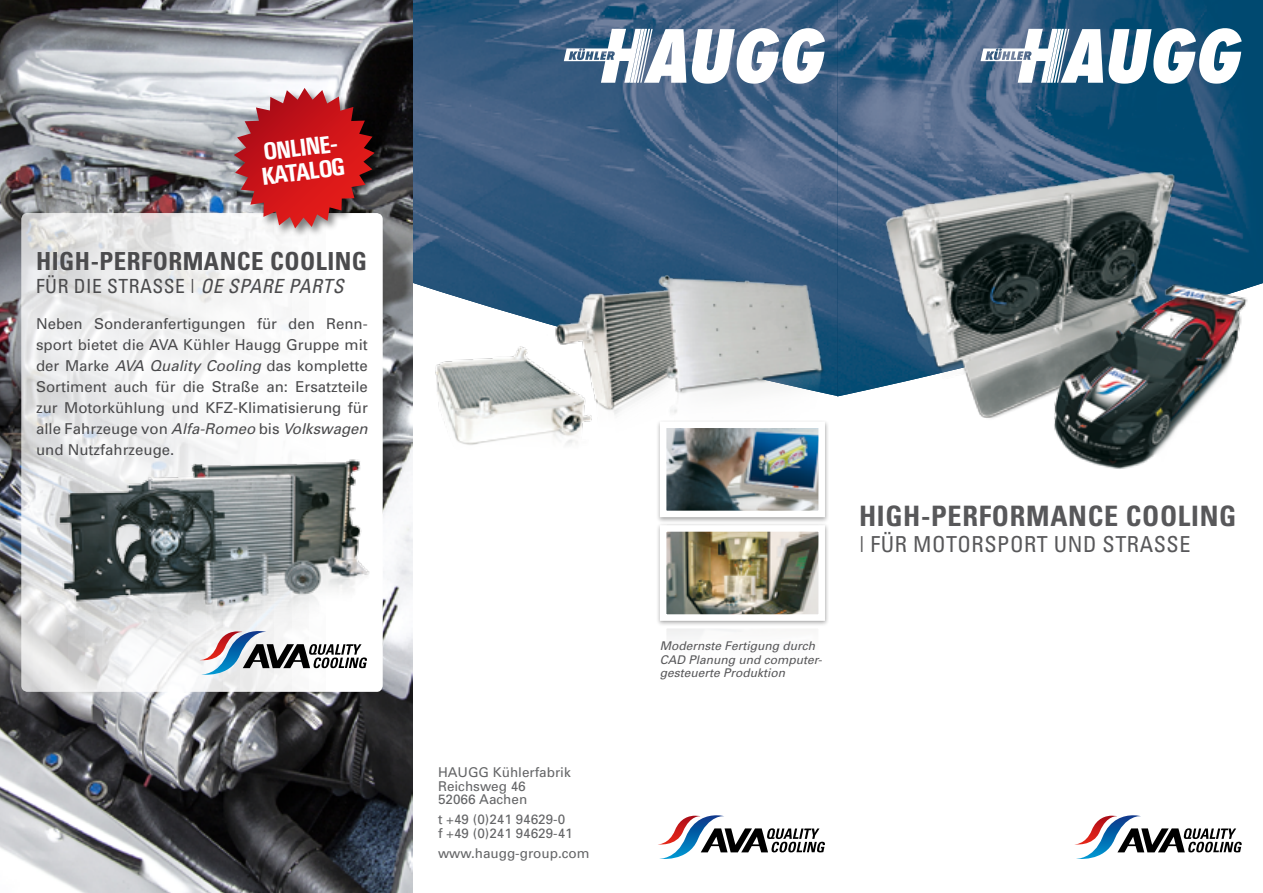
<style>
.page{position:relative;width:1263px;height:893px;background:#fff}
.page>*{position:absolute;margin:0;border:0;box-sizing:border-box;transform-origin:0 0}
.t1{font:700 condensed 28.2px "Univers";letter-spacing:.025em;color:#58585a}
.t2{font:700 condensed 24.9px "Univers";letter-spacing:.02em;color:#4b4b4d}
.t3{font:24px/24px "Uni Con Bol";color:#fff}
.t4{font:condensed 22.05px "Univers";letter-spacing:.025em;color:#58585a}
.t5{font:condensed 19.5px "Univers";letter-spacing:.025em;color:#4b4b4d}
.t6{font:15px/21px "Univers";color:#4b4b4d;text-align:justify}
.t7{font:13.5px/13.5px "Univers";color:#646567}
.t8{font:italic 12px/13.5px "Univers";color:#58585a}
.s1{font-style:italic}
</style>
<div class="page">
<img style="left:838px;top:0;width:425px;height:396px">
<svg style="left:412px;top:0;width:426px;height:409px;background:#456486"></svg>
<svg style="left:980px;top:28px;width:262px;height:56px"></svg>
<svg style="left:564px;top:28px;width:261px;height:56px"></svg>
<img style="left:0;top:0;width:412px;height:893px">
<svg style="left:21px;top:213px;width:362px;height:479px"></svg>
<img style="left:881px;top:168px;width:367px;height:301px">
<img style="left:425px;top:207px;width:406px;height:238px">
<div style="left:656px;top:420px;width:172px;height:103px;background:#000;opacity:.35"></div>
<img style="left:668px;top:429px;width:149px;height:80px">
<div style="left:660px;top:421px;width:165px;height:96px;border:7px solid #fff"></div>
<div style="left:660px;top:518px;width:165px;height:96px;border:7px solid #fff"></div>
<div style="left:656px;top:523px;width:172px;height:104px;background:#000;opacity:.35"></div>
<img style="left:668px;top:533px;width:149px;height:80px">
<div style="left:660px;top:525px;width:165px;height:96px;border:7px solid #fff"></div>
<div style="left:660px;top:622px;width:165px;height:96px;border:7px solid #fff"></div>
<div style="left:232px;top:86px;width:153px;height:153px;background:#000;opacity:.5"></div>
<svg style="left:234px;top:88px;width:141px;height:140px;background:#b94245"></svg>
<img style="left:55px;top:420px;width:322px;height:227px">
<svg style="left:199px;top:629px;width:168px;height:50px"></svg>
<svg style="left:658px;top:815px;width:167px;height:44px"></svg>
<svg style="left:1075px;top:815px;width:167px;height:44px"></svg>
<h3 class="t3" style="left:258px;top:141px;width:85px;rotate:-7deg">ONLINE-<br>KATALOG</h3>
<h2 class="t2" style="left:36px;top:246px;width:333px">HIGH-PERFORMANCE COOLING</h2>
<h3 class="t5" style="left:36px;top:273px;width:309px">FÜR DIE STRASSE | <span class="s1">OE SPARE PARTS</span></h3>
<p class="t6" style="left:36px;top:312px;width:333px">Neben Sonderanfertigungen für den Renn&shy;sport bietet die AVA Kühler Haugg Gruppe mit der Marke <span class="s1">AVA Quality Cooling</span> das komplette Sortiment auch für die Straße an: Ersatzteile zur Motorkühlung und KFZ-Klimatisierung für alle Fahrzeuge von <span class="s1">Alfa-Romeo</span> bis <span class="s1">Volkswagen </span>und Nutzfahrzeuge.</p>
<p class="t7" style="left:438px;top:766px;width:134px">HAUGG Kühlerfabrik<br>Reichsweg 46<br>52066 Aachen</p>
<p class="t7" style="left:438px;top:812px;width:136px">t +49 (0)241 94629-0 f +49 (0)241 94629-41</p>
<p class="t7" style="left:438px;top:846px;width:153px">www.haugg-group.com</p>
<p class="t8" style="left:660px;top:639px;width:164px">Modernste Fertigung durch<br>CAD Planung und computer&shy;gesteuerte Produktion</p>
<h1 class="t1" style="left:859px;top:499px;width:379px">HIGH-PERFORMANCE COOLING</h1>
<h3 class="t4" style="left:859px;top:530px;width:333px">| FÜR MOTORSPORT UND STRASSE</h3>
</div>
